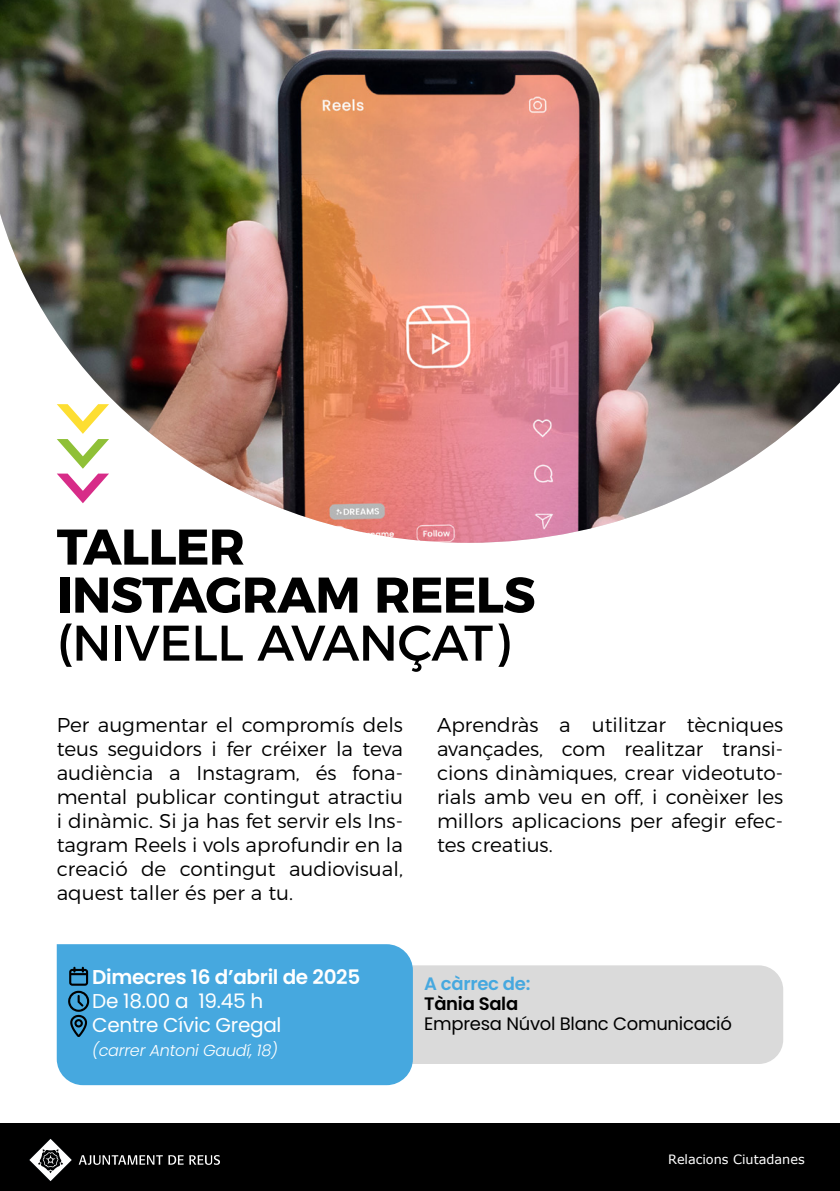
<style>
.page{position:relative;width:840px;height:1191px;background:#fff}
.page>*{position:absolute;margin:0;border:0;box-sizing:border-box;transform-origin:0 0}
.t1{font:700 50px/48px "Montserrat";letter-spacing:-.015em;color:#000}
.t2{font:50px "Montserrat";letter-spacing:-.015em;color:#000}
.t3{font:300 20px/24px "Montserrat";color:#000;text-align:justify}
.t4{font:20px/24px "Poppins";letter-spacing:-.015em;color:#fff}
.t5{font:600 20px "Poppins";letter-spacing:-.015em;color:#fff}
.t6{font:18px "Poppins";letter-spacing:-.015em;color:#000}
.t7{font:600 18px "Poppins";letter-spacing:-.015em;color:#46a8df}
.t8{font:600 18px "Poppins";letter-spacing:-.015em;color:#000}
.t9{font:italic 300 16px "Poppins";letter-spacing:-.015em;color:#fff}
.t10{font:12.8px "Verdana";color:#fff}
</style>
<div class="page">
<div style="left:412px;top:965px;width:370px;height:99px;background:#dadada"></div>
<div style="left:0;top:1123px;width:839px;height:68px;background:#000"></div>
<svg style="left:79px;top:1155px;width:104px;height:9px"></svg>
<svg style="left:189px;top:1155px;width:31px;height:9px"></svg>
<svg style="left:29px;top:1139px;width:43px;height:42px"></svg>
<div style="left:57px;top:944px;width:355px;height:141px;background:#46a8df"></div>
<svg style="left:68px;top:966px;width:21px;height:71px"></svg>
<img style="left:0;top:0;width:839px;height:543px">
<h1 class="t1" style="left:57px;top:519px;width:480px">TALLER<br>INSTAGRAM REELS</h1>
<h1 class="t2" style="left:57px;top:603px;width:454px">(NIVELL AVANÇAT)</h1>
<p class="t3" style="left:57px;top:711px;width:347px">Per augmentar el compromís dels teus seguidors i fer créixer la teva audiència a Instagram, és fona&shy;mental publicar contingut atractiu i dinàmic. Si ja has fet servir els Ins&shy;tagram Reels i vols aprofundir en la creació de contingut audiovisual, aquest taller és per a tu.</p>
<p class="t3" style="left:437px;top:711px;width:347px">Aprendràs a utilitzar tècniques avançades, com realitzar transi&shy;cions dinàmiques, crear videotuto&shy;rials amb veu en off, i conèixer les millors aplicacions per afegir efec&shy;tes creatius.</p>
<p class="t5" style="left:92px;top:965px;width:269px">Dimecres 16 d’abril de 2025</p>
<p class="t4" style="left:92px;top:988px;width:191px">De 18.00 a 19.45 h<br>Centre Cívic Gregal</p>
<p class="t9" style="left:92px;top:1041px;width:187px">(carrer Antoni Gaudí, 18)</p>
<p class="t7" style="left:424px;top:973px;width:108px">A càrrec de:</p>
<p class="t8" style="left:424px;top:993px;width:95px">Tània Sala</p>
<p class="t6" style="left:424px;top:1013px;width:309px">Empresa Núvol Blanc Comunicació</p>
<p class="t10" style="left:667px;top:1151px;width:138px">Relacions Ciutadanes</p>
</div>
